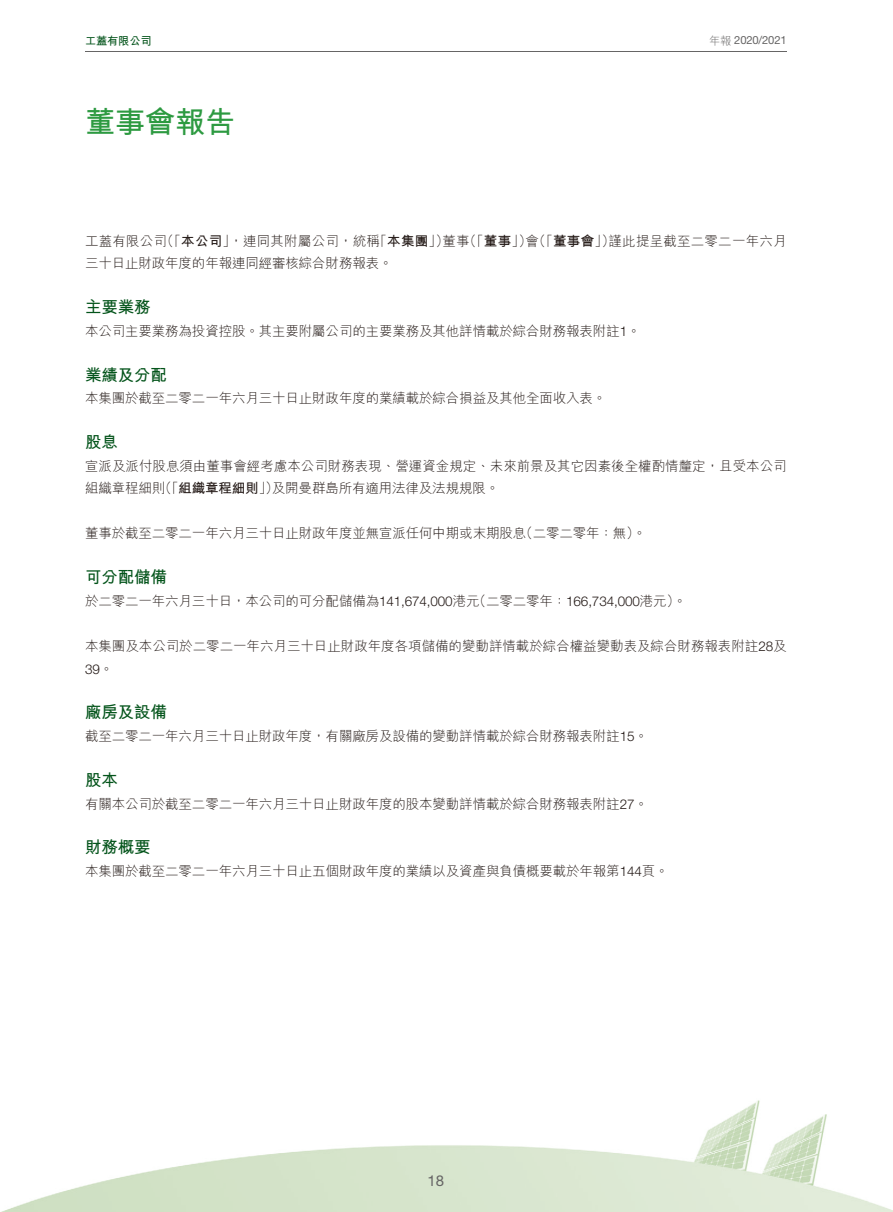
<style>
.page{position:relative;width:893px;height:1212px;background:#fff}
.page>*{position:absolute;margin:0;border:0;box-sizing:border-box;transform-origin:0 0}
.t1{font:30px "M Hei HK Bold E Ten B5 H";color:#2d9a41}
.t2{font:16.5px "M Hei HK Bold E Ten B5 H";letter-spacing:-.01em;color:#04541b}
.t3{font:15px "Helvetica Neue LT Std";color:#666565}
.t4{font:13.5px/22.5px "M Hei HK Light E Ten B5 H";letter-spacing:-.01em;color:#231916}
.t5{font:13.5px/22.5px "M Hei HK Light E Ten B5 H";letter-spacing:.015em;color:#231916}
.t6{font:300 13.5px "Helvetica Neue LT Std";color:#231916}
.t7{font:11.25px "Helvetica Neue LT Std";letter-spacing:-.015em;color:#666565}
.t8{font:11.25px "M Hei HK Bold E Ten B5 H";letter-spacing:-.015em;color:#04541b}
.s1{font-family:"M Hei HK Light E Ten B5 H"}
.s2{font-family:"M Hei HK Bold E Ten B5 H"}
.s3{font-family:"Helvetica Neue LT Std";font-weight:300}
.s4{font-family:"M Hei HK Light E Ten B5 H";font-weight:400}
</style>
<div class="page">
<img style="left:1px;top:1100px;width:892px;height:112px">
<hr style="left:85px;top:52px;width:702px;height:1px;background:#666565">
<p class="t8" style="left:85px;top:36px;width:68px">工蓋有限公司</p>
<p class="t7" style="left:709px;top:36px;width:79px"><span class="s1">年報</span> 2020/2021</p>
<h1 class="t1" style="left:85px;top:111px;width:151px">董事會報告</h1>
<p class="t5" style="left:85px;top:231px;width:703px">工蓋有限公司（「<span class="s2">本公司</span>」，連同其附屬公司，統稱「<span class="s2">本集團</span>」）董事（「<span class="s2">董事</span>」）會（「<span class="s2">董事會</span>」）謹此提呈截至二零二一年六月三十日止財政年度的年報連同經審核綜合財務報表。</p>
<p class="t2" style="left:85px;top:301px;width:67px">主要業務</p>
<p class="t4" style="left:85px;top:321px;width:557px">本公司主要業務為投資控股。其主要附屬公司的主要業務及其他詳情載於綜合財務報表附註<span class="s3">1</span>。</p>
<p class="t2" style="left:85px;top:368px;width:83px">業績及分配</p>
<p class="t4" style="left:85px;top:389px;width:523px">本集團於截至二零二一年六月三十日止財政年度的業績載於綜合損益及其他全面收入表。</p>
<p class="t2" style="left:85px;top:436px;width:34px">股息</p>
<p class="t4" style="left:85px;top:456px;width:703px">宣派及派付股息須由董事會經考慮本公司財務表現、營運資金規定、未來前景及其它因素後全權酌情釐定，且受本公司組織章程細則（「<span class="s2">組織章程細則</span>」）及開曼群島所有適用法律及法規規限。</p>
<p class="t4" style="left:85px;top:524px;width:563px">董事於截至二零二一年六月三十日止財政年度並無宣派任何中期或末期股息（二零二零年：無）。</p>
<p class="t2" style="left:85px;top:571px;width:83px">可分配儲備</p>
<p class="t4" style="left:85px;top:591px;width:603px">於二零二一年六月三十日，本公司的可分配儲備為<span class="s3">141,674,000</span>港元（二零二零年：<span class="s3">166,734,000</span>港元）。</p>
<p class="t4" style="left:85px;top:636px;width:703px">本集團及本公司於二零二一年六月三十日止財政年度各項儲備的變動詳情載於綜合權益變動表及綜合財務報表附註<span class="s3">28</span>及</p>
<p class="t6" style="left:85px;top:664px;width:30px">39<span class="s4">。</span></p>
<p class="t2" style="left:85px;top:706px;width:83px">廠房及設備</p>
<p class="t4" style="left:85px;top:726px;width:564px">截至二零二一年六月三十日止財政年度，有關廠房及設備的變動詳情載於綜合財務報表附註<span class="s3">15</span>。</p>
<p class="t2" style="left:85px;top:773px;width:34px">股本</p>
<p class="t4" style="left:85px;top:794px;width:564px">有關本公司於截至二零二一年六月三十日止財政年度的股本變動詳情載於綜合財務報表附註<span class="s3">27</span>。</p>
<p class="t2" style="left:85px;top:841px;width:67px">財務概要</p>
<p class="t4" style="left:85px;top:861px;width:585px">本集團於截至二零二一年六月三十日止五個財政年度的業績以及資產與負債概要載於年報第<span class="s3">144</span>頁。</p>
<p class="t3" style="left:428px;top:1175px;width:18px">18</p>
</div>
